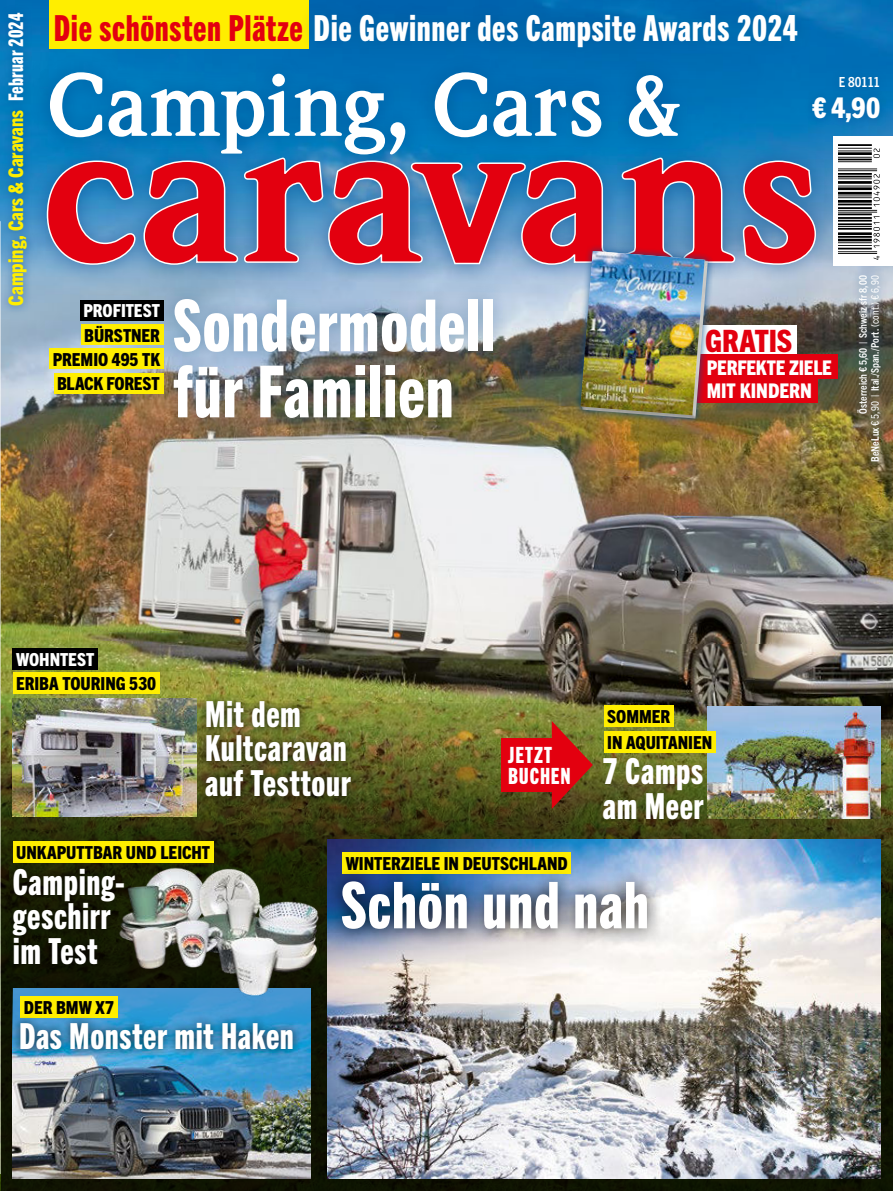
<style>
.page{position:relative;width:893px;height:1191px;background:#fff}
.page>*{position:absolute;margin:0;border:0;box-sizing:border-box;transform-origin:0 0}
.t1{font:72px/66px "Trade Gothic Next LT Pro Hv Cm";letter-spacing:.01em;color:#fff}
.t2{font:64.65px "Trade Gothic Next LT Pro Hv Cm";letter-spacing:.015em;color:#fff}
.t3{font:36px/34.5px "Trade Gothic Next LT Pro Hv Cm";letter-spacing:.02em;color:#fff}
.t4{font:800 condensed 30.9px "Trade Gothic Next LT Pro";letter-spacing:-.005em;color:#e3000f}
.t5{font:800 condensed 28.5px "Trade Gothic Next LT Pro";color:#fff}
.t6{font:22.5px/21.1px "Trade Gothic Next LT Pro Hv Cm";letter-spacing:.035em;color:#fff}
.t7{font:800 condensed 20.25px "Trade Gothic Next LT Pro";color:#fe0}
.t8{font:800 condensed 20.25px/23.4px "Trade Gothic Next LT Pro";letter-spacing:-.01em;color:#fff}
.t9{font:800 condensed 18px/24.3px "Trade Gothic Next LT Pro";letter-spacing:-.005em;color:#000;text-align:right}
.t10{font:800 condensed 18px "Trade Gothic Next LT Pro";letter-spacing:-.005em;color:#fff}
.t11{font:700 condensed 13.95px "Trade Gothic Next LT Pro";letter-spacing:-.025em;color:#fff}
.t12{font:700 condensed 10.5px/12px "Trade Gothic Next LT Pro";letter-spacing:.005em;color:#fff;text-align:right}
.s1{font-family:"Trade Gothic Next LT Pro Hv Cm";font-weight:400;font-stretch:normal;color:#fff}
.s2{color:#e3000f}
.s3{font-weight:400}
</style>
<div class="page">
<img style="left:0;top:0;width:893px;height:644px">
<img style="left:0;top:644px;width:893px;height:547px">
<img style="left:327px;top:839px;width:553px;height:339px">
<img style="left:707px;top:706px;width:173px;height:113px">
<img style="left:13px;top:988px;width:297px;height:190px">
<img style="left:102px;top:846px;width:240px;height:160px">
<div style="left:29px;top:140px;width:805px;height:143px;background:#00488c;opacity:.5"></div>
<svg style="left:46px;top:157px;width:771px;height:108px;background:#a04e6c"></svg>
<div style="left:31px;top:54px;width:666px;height:119px;background:#00488c;opacity:.6"></div>
<svg style="left:50px;top:72px;width:630px;height:82px"></svg>
<div style="left:0;top:4px;width:36px;height:310px;background:#00488c;opacity:.59"></div>
<div style="left:54px;top:373px;width:109px;height:21px;background:#fe0"></div>
<div style="left:158px;top:284px;width:351px;height:149px;background:#004167;opacity:.28"></div>
<div style="left:80px;top:300px;width:83px;height:21px;background:#000"></div>
<div style="left:81px;top:324px;width:82px;height:21px;background:#fe0"></div>
<div style="left:49px;top:348px;width:114px;height:21px;background:#fe0"></div>
<div style="left:20px;top:996px;width:97px;height:21px;background:#fe0"></div>
<div style="left:13px;top:841px;width:201px;height:21px;background:#fe0"></div>
<div style="left:342px;top:853px;width:229px;height:21px;background:#fe0"></div>
<div style="left:604px;top:705px;width:70px;height:22px;background:#fe0"></div>
<div style="left:604px;top:731px;width:112px;height:21px;background:#fe0"></div>
<div style="left:13px;top:672px;width:147px;height:22px;background:#fe0"></div>
<div style="left:13px;top:648px;width:85px;height:21px;background:#000"></div>
<img style="left:13px;top:699px;width:183px;height:117px">
<div style="left:49px;top:0;width:259px;height:49px;background:#fe0"></div>
<div style="left:299px;top:0;width:513px;height:61px;background:#0067ad"></div>
<div style="left:197px;top:691px;width:163px;height:114px;background:#000;opacity:.7"></div>
<div style="left:11px;top:1013px;width:291px;height:45px;background:#000;opacity:.7"></div>
<div style="left:326px;top:865px;width:338px;height:80px;background:#000;opacity:.85"></div>
<div style="left:4px;top:859px;width:129px;height:113px;background:#000;opacity:.7"></div>
<div style="left:678px;top:325px;width:119px;height:30px;background:#fff"></div>
<div style="left:682px;top:354px;width:156px;height:25px;background:#e3000f"></div>
<div style="left:682px;top:378px;width:136px;height:25px;background:#e3000f"></div>
<div style="left:501px;top:738px;width:64px;height:54px;background:#e3000f"></div>
<svg style="left:552px;top:721px;width:41px;height:88px"></svg>
<div style="left:573px;top:244px;width:142px;height:182px;background:#00498b;opacity:.85"></div>
<img style="left:581px;top:251px;width:127px;height:167px">
<img style="left:580px;top:251px;width:125px;height:164px">
<div style="left:848px;top:266px;width:40px;height:204px;background:#00488c;opacity:.5"></div>
<div style="left:803px;top:88px;width:86px;height:43px;background:#00488c;opacity:.5"></div>
<div style="left:830px;top:68px;width:58px;height:29px;background:#006eb4"></div>
<div style="left:833px;top:137px;width:60px;height:129px;background:#fff"></div>
<svg style="left:839px;top:144px;width:41px;height:116px"></svg>
<p class="t7" style="left:5px;top:305px;width:294px;rotate:-90deg">Camping, Cars &amp; Caravans <span class="s1">Februar 2024</span></p>
<p class="t3" style="left:54px;top:14px;width:745px"><span class="s2">Die schönsten Plätze</span> Die Gewinner des Campsite Awards 2024</p>
<p class="t11" style="left:839px;top:75px;width:43px">E 80111</p>
<p class="t5" style="left:812px;top:92px;width:70px">€ 4,90</p>
<p class="t10" style="left:83px;top:301px;width:78px">PROFITEST</p>
<p class="t9" style="left:53px;top:323px;width:109px">BÜRSTNER<br>PREMIO 495 TK</p>
<p class="t9" style="left:57px;top:372px;width:104px">BLACK FOREST</p>
<h1 class="t1" style="left:173px;top:299px;width:324px">Sondermodell für Familien</h1>
<p class="t4" style="left:705px;top:324px;width:88px">GRATIS</p>
<p class="t8" style="left:707px;top:356px;width:127px">PERFEKTE ZIELE<br>MIT KINDERN</p>
<p class="t12" style="left:857px;top:462px;width:188px;rotate:-90deg">Österreich € 5,60 | Schweiz sfr 8,00<br>BeNeLux <span class="s3">€ 5,90</span> | Ital./Span./Port. <span class="s3">(cont.) € 6,90</span></p>
<p class="t10" style="left:16px;top:649px;width:80px">WOHNTEST</p>
<p class="t9" style="left:16px;top:671px;width:142px">ERIBA TOURING 530</p>
<p class="t3" style="left:205px;top:699px;width:147px">Mit dem<br>Kultcaravan auf Testtour</p>
<p class="t6" style="left:508px;top:746px;width:64px">JETZT<br>BUCHEN</p>
<p class="t9" style="left:607px;top:704px;width:106px;line-height:25.5px;text-align:left">SOMMER<br>IN AQUITANIEN</p>
<p class="t3" style="left:603px;top:757px;width:102px">7 Camps am Meer</p>
<p class="t9" style="left:16px;top:840px;width:195px">UNKAPUTTBAR UND LEICHT</p>
<p class="t3" style="left:13px;top:867px;width:113px">Camping&shy;geschirr im Test</p>
<p class="t9" style="left:24px;top:995px;width:92px">DER BMW X7</p>
<p class="t3" style="left:19px;top:1021px;width:276px">Das Monster mit Haken</p>
<p class="t9" style="left:346px;top:852px;width:224px">WINTERZIELE IN DEUTSCHLAND</p>
<h2 class="t2" style="left:341px;top:881px;width:309px">Schön und nah</h2>
</div>
